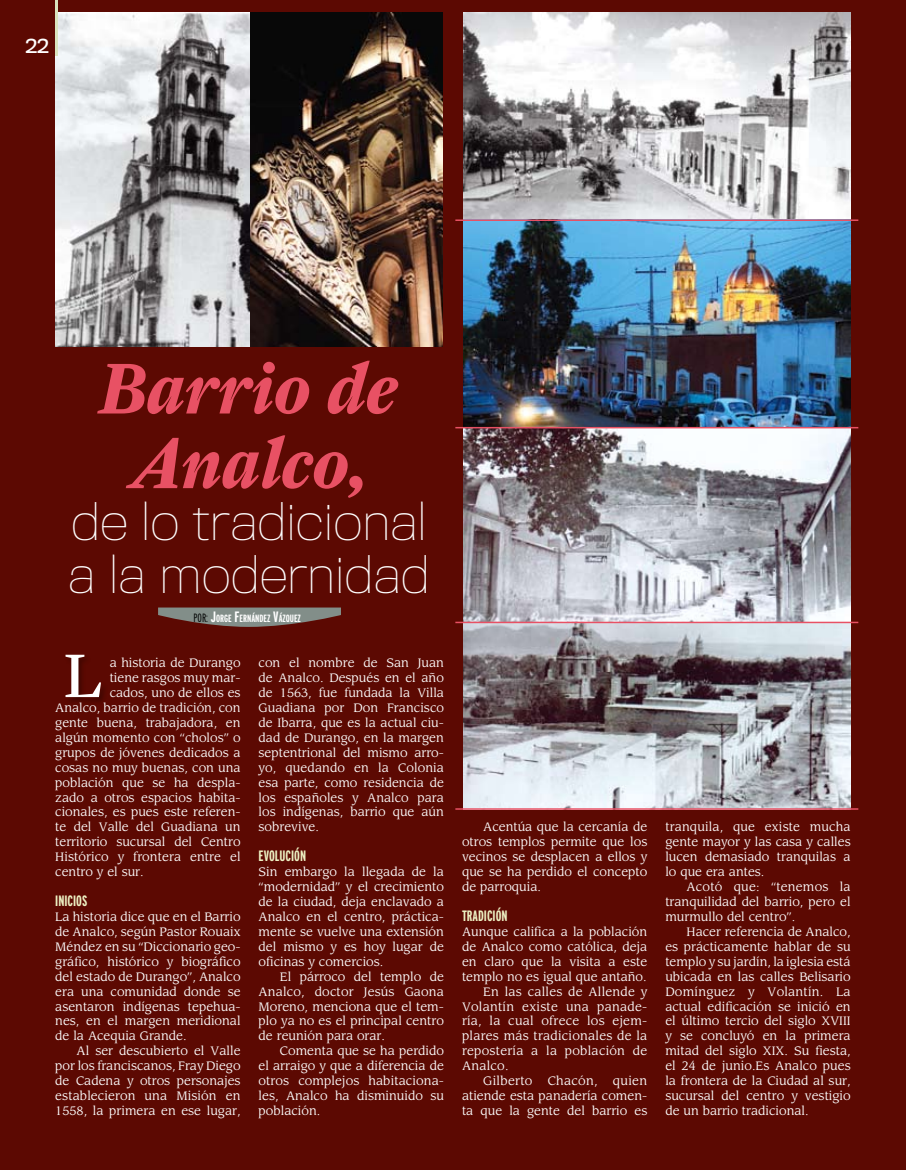
<style>
.page{position:relative;width:906px;height:1170px;background:#fff}
.page>*{position:absolute;margin:0;border:0;box-sizing:border-box;transform-origin:0 0}
.t1{font:italic 700 72px/74.6px "Farnham Display";color:#e85164;text-align:center}
.t2{font:61.5px "Farnham Display Regular OSF";color:#fff}
.t3{font:100 48px/52.2px "Titling Gothic FB Normal";color:#fff}
.t4{font:18px "Titling Gothic FB Normal";color:#fff}
.t5{font:700 extra-condensed 15px "Interstate";color:#edf1c3}
.t6{font:12px/14.9px "Leawood";color:#fff;text-align:justify}
.t7{font:12px "Leawood";letter-spacing:.02em;color:#fff}
.t8{font:12px "Leawood";letter-spacing:.025em;color:#fff}
.t9{font:700 extra-condensed 10.5px "Interstate";color:#fff}
.s1{font-weight:300;font-size:12px;color:#000}
.s2{font-size:15px}
</style>
<div class="page">
<div style="left:0;top:0;width:906px;height:1169px;background:#5c0902"></div>
<img style="left:55px;top:13px;width:387px;height:333px">
<svg style="left:158px;top:607px;width:183px;height:20px"></svg>
<hr style="left:55px;top:0;width:2px;height:55px;background:#dae3be">
<img style="left:463px;top:13px;width:387px;height:795px">
<hr style="left:455px;top:219px;width:403px;height:2px;background:#e85164">
<hr style="left:455px;top:427px;width:403px;height:1px;background:#e85164">
<hr style="left:455px;top:621px;width:403px;height:2px;background:#e85164">
<hr style="left:455px;top:808px;width:403px;height:1px;background:#e85164">
<h3 class="t4" style="left:25px;top:35px;width:25px">22</h3>
<h1 class="t1" style="left:100px;top:350px;width:300px">Barrio de<br>Analco,</h1>
<h3 class="t3" style="left:68px;top:496px;width:364px">de lo tradicional a la modernidad</h3>
<p class="t9" style="left:193px;top:612px;width:109px"><span class="s1">Por:</span> <span class="s2">J</span>ORGE <span class="s2">F</span>ERNÁNDEZ <span class="s2">V</span>ÁZQUEZ</p>
<h2 class="t2" style="left:63px;top:640px;width:40px">L</h2>
<p class="t6" style="left:110px;top:655px;width:132px">a historia de Durango</p>
<p class="t6" style="left:110px;top:670px;width:132px">tiene rasgos muy mar-</p>
<p class="t6" style="left:110px;top:685px;width:132px">cados, uno de ellos es</p>
<p class="t6" style="left:55px;top:700px;width:187px">Analco, barrio de tradición, con</p>
<p class="t6" style="left:55px;top:715px;width:187px">gente buena, trabajadora, en</p>
<p class="t6" style="left:55px;top:730px;width:187px">algún momento con “cholos” o</p>
<p class="t6" style="left:55px;top:745px;width:187px">grupos de jóvenes dedicados a</p>
<p class="t6" style="left:55px;top:760px;width:187px">cosas no muy buenas, con una</p>
<p class="t6" style="left:55px;top:775px;width:187px">población que se ha despla-</p>
<p class="t6" style="left:55px;top:790px;width:187px">zado a otros espacios habita-</p>
<p class="t6" style="left:55px;top:805px;width:187px">cionales, es pues este referen-</p>
<p class="t6" style="left:55px;top:819px;width:187px">te del Valle del Guadiana un</p>
<p class="t6" style="left:55px;top:834px;width:187px">territorio sucursal del Centro</p>
<p class="t6" style="left:55px;top:849px;width:187px">Histórico y frontera entre el</p>
<p class="t6" style="left:55px;top:864px;width:90px">centro y el sur.</p>
<p class="t5" style="left:55px;top:892px;width:9px">INICIOS</p>
<p class="t6" style="left:55px;top:909px;width:187px">La historia dice que en el Barrio de Analco, según Pastor Rouaix Méndez en su “Diccionario geo&shy;gráfico, histórico y biográfico del estado de Durango”, Analco era una comunidad donde se asentaron indígenas tepehua&shy;nes, en el margen meridional de la Acequia Grande.</p>
<p class="t6" style="left:55px;top:1043px;width:187px;text-indent:21px">Al ser descubierto el Valle por los franciscanos, Fray Diego de Cadena y otros personajes establecieron una Misión en 1558, la primera en ese lugar,</p>
<p class="t6" style="left:259px;top:655px;width:187px">con el nombre de San Juan de Analco. Después en el año de 1563, fue fundada la Villa Guadiana por Don Francisco de Ibarra, que es la actual ciu&shy;dad de Durango, en la margen septentrional del mismo arro&shy;yo, quedando en la Colonia esa parte, como residencia de los españoles y Analco para los indígenas, barrio que aún sobrevive.</p>
<p class="t5" style="left:259px;top:847px;width:48px">EVOLUCIÓN</p>
<p class="t6" style="left:259px;top:864px;width:187px">Sin embargo la llegada de la “modernidad” y el crecimiento de la ciudad, deja enclavado a Analco en el centro, práctica&shy;mente se vuelve una extensión del mismo y es hoy lugar de oficinas y comercios.</p>
<p class="t6" style="left:259px;top:969px;width:187px;text-indent:21px">El párroco del templo de Analco, doctor Jesús Gaona Moreno, menciona que el tem&shy;plo ya no es el principal centro de reunión para orar.</p>
<p class="t6" style="left:259px;top:1043px;width:187px;text-indent:21px">Comenta que se ha perdido el arraigo y que a diferencia de otros complejos habitaciona&shy;les, Analco ha disminuido su población.</p>
<p class="t6" style="left:462px;top:819px;width:187px;text-indent:21px">Acentúa que la cercanía de otros templos permite que los vecinos se desplacen a ellos y que se ha perdido el concepto de parroquia.</p>
<p class="t5" style="left:462px;top:907px;width:47px">TRADICIÓN</p>
<p class="t6" style="left:462px;top:924px;width:187px">Aunque califica a la población</p>
<p class="t6" style="left:462px;top:939px;width:187px">de Analco como católica, deja</p>
<p class="t6" style="left:462px;top:954px;width:187px">en claro que la visita a este</p>
<p class="t6" style="left:462px;top:969px;width:186px">templo no es igual que antaño.</p>
<p class="t7" style="left:483px;top:984px;width:165px">En las calles de Allende y</p>
<p class="t7" style="left:462px;top:998px;width:187px">Volantín existe una panade-</p>
<p class="t7" style="left:462px;top:1013px;width:187px">ría, la cual ofrece los ejem-</p>
<p class="t7" style="left:462px;top:1028px;width:187px">plares más tradicionales de la</p>
<p class="t7" style="left:462px;top:1043px;width:187px">repostería a la población de</p>
<p class="t6" style="left:462px;top:1058px;width:48px">Analco.</p>
<p class="t8" style="left:483px;top:1073px;width:51px">Gilberto</p>
<p class="t6" style="left:547px;top:1073px;width:52px">Chacón,</p>
<p class="t6" style="left:462px;top:1073px;width:187px;text-indent:151px">quien atiende esta panadería comen&shy;ta que la gente del barrio es</p>
<p class="t6" style="left:665px;top:819px;width:187px">tranquila, que existe mucha gente mayor y las casa y calles lucen demasiado tranquilas a lo que era antes.</p>
<p class="t6" style="left:665px;top:879px;width:187px;text-indent:21px">Acotó que: “tenemos la tranquilidad del barrio, pero el murmullo del centro”.</p>
<p class="t6" style="left:665px;top:924px;width:187px;text-indent:21px">Hacer referencia de Analco, es prácticamente hablar de su templo y su jardín, la iglesia está ubicada en las calles Belisario Domínguez y Volantín. La actual edificación se inició en el último tercio del siglo XVIII y se concluyó en la primera mitad del siglo XIX. Su fiesta, el 24 de junio.Es Analco pues la frontera de la Ciudad al sur, sucursal del centro y vestigio de un barrio tradicional.</p>
</div>
